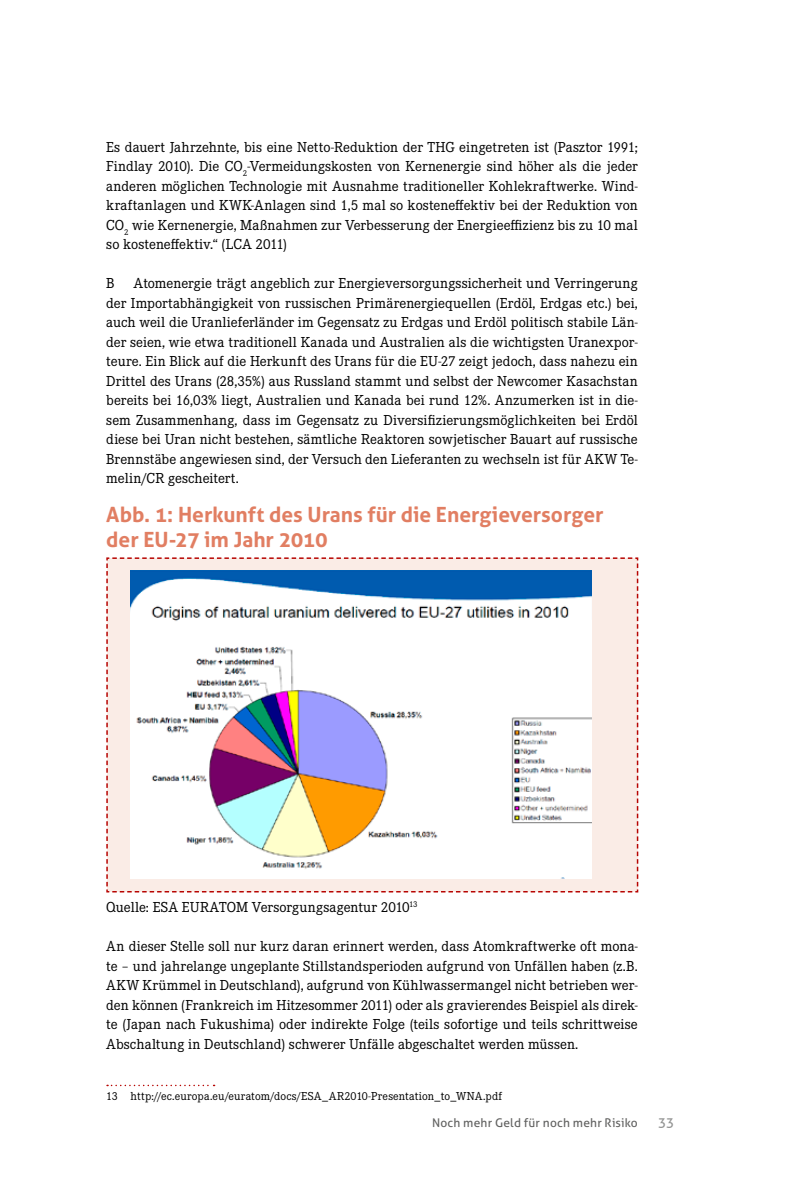
<style>
.page{position:relative;width:808px;height:1191px;background:#fff}
.page>*{position:absolute;margin:0;border:0;box-sizing:border-box;transform-origin:0 0}
.t1{font:700 21px/25.2px "Aller";color:#e17e62}
.t2{font:15px/19.5px "Corporate E";color:#000;text-align:justify}
.t3{font:13.5px "Aller";color:#919291}
.t4{font:12px "Corporate E";letter-spacing:.015em;color:#000}
.t5{font:12px "Aller";letter-spacing:.015em;color:#626261}
</style>
<div class="page">
<svg style="left:107px;top:1084px;width:108px;height:2px"></svg>
<svg style="left:106px;top:557px;width:533px;height:336px;background:#f6e2dd"></svg>
<img style="left:131px;top:570px;width:460px;height:309px">
<p class="t2" style="left:106px;top:137px;width:533px">Es dauert Jahrzehnte, bis eine Netto-Reduktion der THG eingetreten ist (Pasztor 1991; Findlay 2010). Die CO<sub>2</sub>-Vermeidungskosten von Kernenergie sind höher als die jeder anderen möglichen Technologie mit Ausnahme traditioneller Kohlekraftwerke. Wind&shy;kraftanlagen und KWK-Anlagen sind 1,5 mal so kosteneffektiv bei der Reduktion von CO<sub>2</sub> wie Kernenergie, Maßnahmen zur Verbesserung der Energieeffizienz bis zu 10 mal so kosteneffektiv.“ (LCA 2011)</p>
<p class="t2" style="left:106px;top:274px;width:10px">B</p>
<p class="t2" style="left:106px;top:274px;width:533px;text-indent:27px">Atomenergie trägt angeblich zur Energieversorgungssicherheit und Verringerung der Importabhängigkeit von russischen Primärenergiequellen (Erdöl, Erdgas etc.) bei, auch weil die Uranlieferländer im Gegensatz zu Erdgas und Erdöl politisch stabile Län&shy;der seien, wie etwa traditionell Kanada und Australien als die wichtigsten Uranexpor&shy;teure. Ein Blick auf die Herkunft des Urans für die EU-27 zeigt jedoch, dass nahezu ein Drittel des Urans (28,35%) aus Russland stammt und selbst der Newcomer Kasachstan bereits bei 16,03% liegt, Australien und Kanada bei rund 12%. Anzumerken ist in die&shy;sem Zusammenhang, dass im Gegensatz zu Diversifizierungsmöglichkeiten bei Erdöl diese bei Uran nicht bestehen, sämtliche Reaktoren sowjetischer Bauart auf russische Brennstäbe angewiesen sind, der Versuch den Lieferanten zu wechseln ist für AKW Te&shy;melin/CR gescheitert.</p>
<h1 class="t1" style="left:106px;top:502px;width:499px">Abb. 1: Herkunft des Urans für die Energieversorger der EU-27 im Jahr 2010</h1>
<p class="t2" style="left:106px;top:898px;width:313px">Quelle: ESA EURATOM Versorgungsagentur 2010<sup>13</sup></p>
<p class="t2" style="left:106px;top:937px;width:533px">An dieser Stelle soll nur kurz daran erinnert werden, dass Atomkraftwerke oft mona&shy;te – und jahrelange ungeplante Stillstandsperioden aufgrund von Unfällen haben (z.B.<br>AKW Krümmel in Deutschland), aufgrund von Kühlwassermangel nicht betrieben wer&shy;den können (Frankreich im Hitzesommer 2011) oder als gravierendes Beispiel als direk&shy;te (Japan nach Fukushima) oder indirekte Folge (teils sofortige und teils schrittweise Abschaltung in Deutschland) schwerer Unfälle abgeschaltet werden müssen.</p>
<p class="t4" style="left:106px;top:1090px;width:397px">13 http://ec.europa.eu/euratom/docs/ESA_AR2010-Presentation_to_WNA.pdf</p>
<p class="t5" style="left:432px;top:1115px;width:207px">Noch mehr Geld für noch mehr Risiko</p>
<p class="t3" style="left:658px;top:1114px;width:18px">33</p>
</div>
